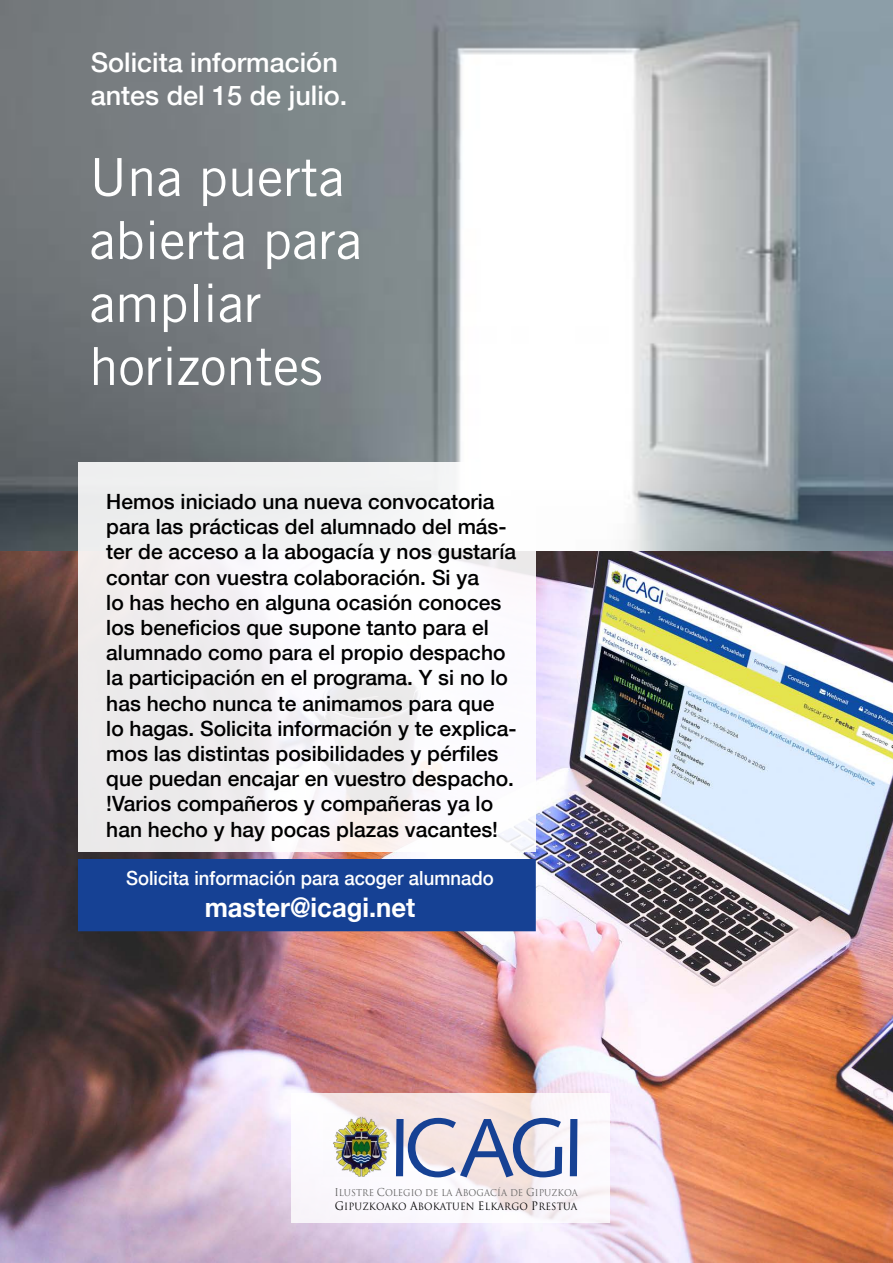
<style>
.page{position:relative;width:893px;height:1263px;background:#fff}
.page>*{position:absolute;margin:0;border:0;box-sizing:border-box;transform-origin:0 0}
.t1{font:52.5px/63px "Trade Gothic";color:#fff}
.t2{font:500 27px/32.4px "Helvetica Neue";color:#fff}
.t3{font:700 27px "Helvetica Neue";color:#fff;scale:.95 1}
.t4{font:500 21px/25.2px "Helvetica Neue";color:#000}
.t5{font:500 19.5px "Helvetica Neue";color:#fff;scale:.95 1}
.t6{font:9.75px "Trajan Pro";letter-spacing:.015em;color:#000;scale:.95 1}
.t7{font:9.15px "Trajan Pro";letter-spacing:.005em;color:#646363;scale:.95 1}
.s1{font-size:10.65px}
.s2{font-size:11.4px}
</style>
<div class="page">
<img style="left:0;top:0;width:893px;height:551px">
<img style="left:0;top:551px;width:893px;height:712px">
<div style="left:78px;top:462px;width:458px;height:389px;background:linear-gradient(to right,#ebe9ea,#fdfdff)"></div>
<div style="left:78px;top:859px;width:458px;height:72px;background:#164194"></div>
<svg style="left:292px;top:1093px;width:318px;height:129px"></svg>
<svg style="left:396px;top:1118px;width:166px;height:59px;background:#afb3cb"></svg>
<svg style="left:570px;top:1119px;width:7px;height:57px"></svg>
<p class="t2" style="left:91px;top:46px;width:258px">Solicita información antes del 15 de julio.</p>
<h1 class="t1" style="left:89px;top:145px;width:274px">Una puerta abierta para ampliar horizontes</h1>
<p class="t4" style="left:106px;top:488px;width:412px">Hemos iniciado una nueva convocatoria para las prácticas del alumnado del más&shy;ter de acceso a la abogacía y nos gustaría contar con vuestra colaboración. Si ya<br>lo has hecho en alguna ocasión conoces los beneficios que supone tanto para el alumnado como para el propio despacho la participación en el programa. Y si no lo has hecho nunca te animamos para que lo hagas. Solicita información y te explica&shy;mos las distintas posibilidades y pérfiles que puedan encajar en vuestro despacho. !Varios compañeros y compañeras ya lo han hecho y hay pocas plazas vacantes!</p>
<p class="t5" style="left:126px;top:862px;width:388px">Solicita información para acoger alumnado</p>
<p class="t3" style="left:205px;top:886px;width:223px">master@icagi.net</p>
<p class="t7" style="left:334px;top:1186px;width:258px"><span class="s1">I</span>LUSTRE <span class="s1">C</span>OLEGIO DE LA <span class="s1">A</span>BOGACÍA DE <span class="s1">G</span>IPUZKOA</p>
<p class="t6" style="left:335px;top:1200px;width:257px"><span class="s2">G</span>IPUZKOAKO <span class="s2">A</span>BOKATUEN <span class="s2">E</span>LKARGO <span class="s2">P</span>RESTUA</p>
</div>
